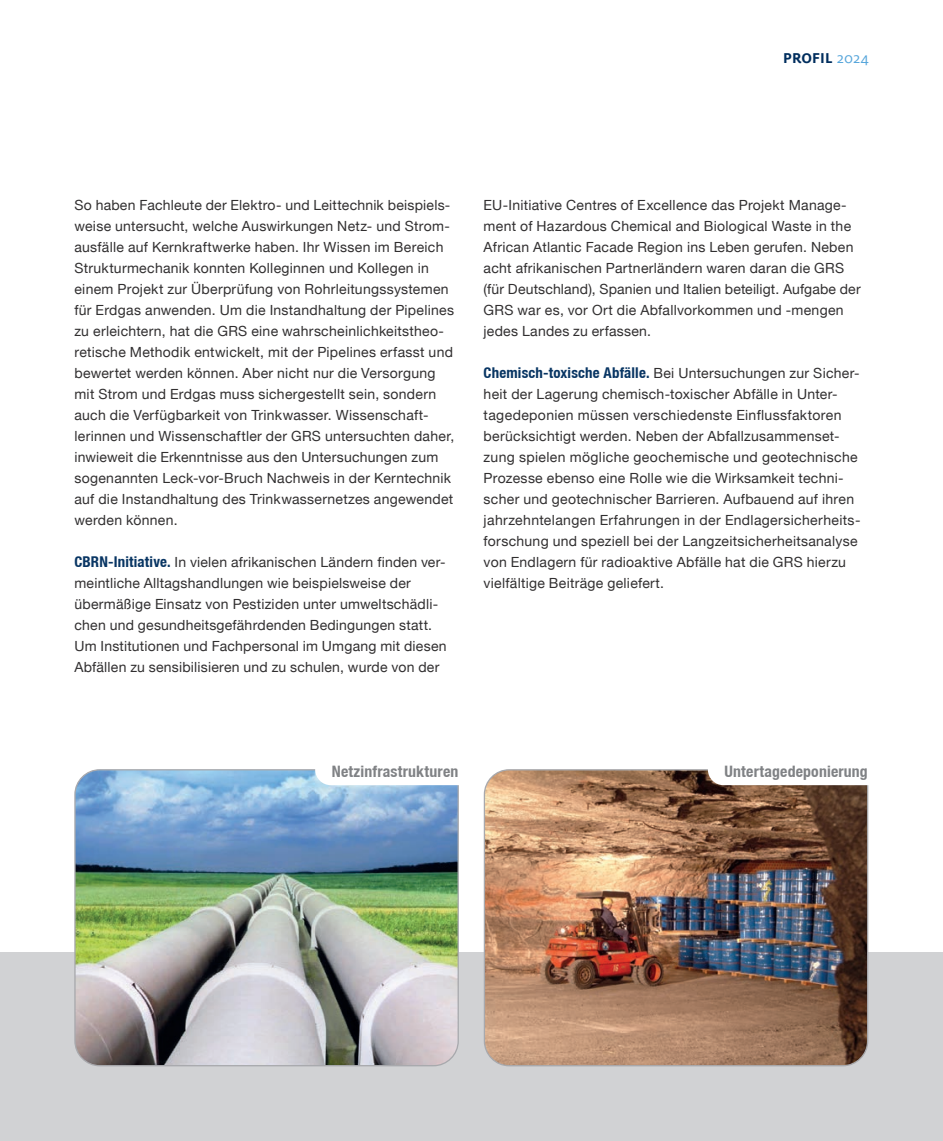
<style>
.page{position:relative;width:943px;height:1141px;background:#fff}
.page>*{position:absolute;margin:0;border:0;box-sizing:border-box;transform-origin:0 0}
.t1{font:700 condensed 15.75px "Helvetica Neue LT";letter-spacing:.015em;color:#808285}
.t2{font:700 15.75px "Milo Pro";letter-spacing:.01em;color:#002e5e}
.t3{font:14px/21px "Helvetica Neue LT";letter-spacing:.02em;color:#312f30}
.s1{font-weight:400;color:#57a6db}
.s2{font-weight:700;font-stretch:condensed;font-size:14.88px;color:#083563}
</style>
<div class="page">
<div style="left:0;top:952px;width:943px;height:189px;background:#d1d2d4"></div>
<img style="left:74px;top:769px;width:385px;height:298px">
<img style="left:483px;top:769px;width:386px;height:298px">
<svg style="left:315px;top:769px;width:144px;height:16px"></svg>
<svg style="left:708px;top:769px;width:161px;height:16px"></svg>
<p class="t2" style="left:783px;top:49px;width:87px">PROFIL <span class="s1">2024</span></p>
<p class="t3" style="left:74px;top:194px;width:381px">So haben Fachleute der Elektro- und Leittechnik beispiels&shy;weise untersucht, welche Auswirkungen Netz- und Strom&shy;ausfälle auf Kernkraftwerke haben. Ihr Wissen im Bereich Strukturmechanik konnten Kolleginnen und Kollegen in einem Projekt zur Überprüfung von Rohrleitungssystemen für Erdgas anwenden. Um die Instandhaltung der Pipelines zu erleichtern, hat die GRS eine wahrscheinlichkeitstheo&shy;retische Methodik entwickelt, mit der Pipelines erfasst und bewertet werden können. Aber nicht nur die Versorgung mit Strom und Erdgas muss sichergestellt sein, sondern auch die Verfügbarkeit von Trinkwasser. Wissenschaft&shy;lerinnen und Wissenschaftler der GRS untersuchten daher, inwieweit die Erkenntnisse aus den Untersuchungen zum sogenannten Leck-vor-Bruch Nachweis in der Kerntechnik auf die Instandhaltung des Trinkwassernetzes angewendet werden können.</p>
<p class="t3" style="left:74px;top:551px;width:374px"><span class="s2">CBRN-Initiative.</span> In vielen afrikanischen Ländern finden ver&shy;meintliche Alltagshandlungen wie beispielsweise der übermäßige Einsatz von Pestiziden unter umweltschädli&shy;chen und gesundheitsgefährdenden Bedingungen statt.<br>Um Institutionen und Fachpersonal im Umgang mit diesen Abfällen zu sensibilisieren und zu schulen, wurde von der</p>
<p class="t3" style="left:483px;top:194px;width:378px">EU-Initiative Centres of Excellence das Projekt Manage&shy;ment of Hazardous Chemical and Biological Waste in the African Atlantic Facade Region ins Leben gerufen. Neben acht afrikanischen Partnerländern waren daran die GRS (für Deutschland), Spanien und Italien beteiligt. Aufgabe der GRS war es, vor Ort die Abfallvorkommen und -mengen jedes Landes zu erfassen.</p>
<p class="t3" style="left:483px;top:362px;width:378px"><span class="s2">Chemisch-toxische Abfälle.</span> Bei Untersuchungen zur Sicher&shy;heit der Lagerung chemisch-toxischer Abfälle in Unter&shy;tagedeponien müssen verschiedenste Einflussfaktoren berücksichtigt werden. Neben der Abfallzusammenset&shy;zung spielen mögliche geochemische und geotechnische Prozesse ebenso eine Rolle wie die Wirksamkeit techni&shy;scher und geotechnischer Barrieren. Aufbauend auf ihren jahrzehntelangen Erfahrungen in der Endlagersicherheits&shy;forschung und speziell bei der Langzeitsicherheitsanalyse von Endlagern für radioaktive Abfälle hat die GRS hierzu vielfältige Beiträge geliefert.</p>
<p class="t1" style="left:332px;top:762px;width:128px">Netzinfrastrukturen</p>
<p class="t1" style="left:724px;top:762px;width:145px">Untertagedeponierung</p>
</div>
